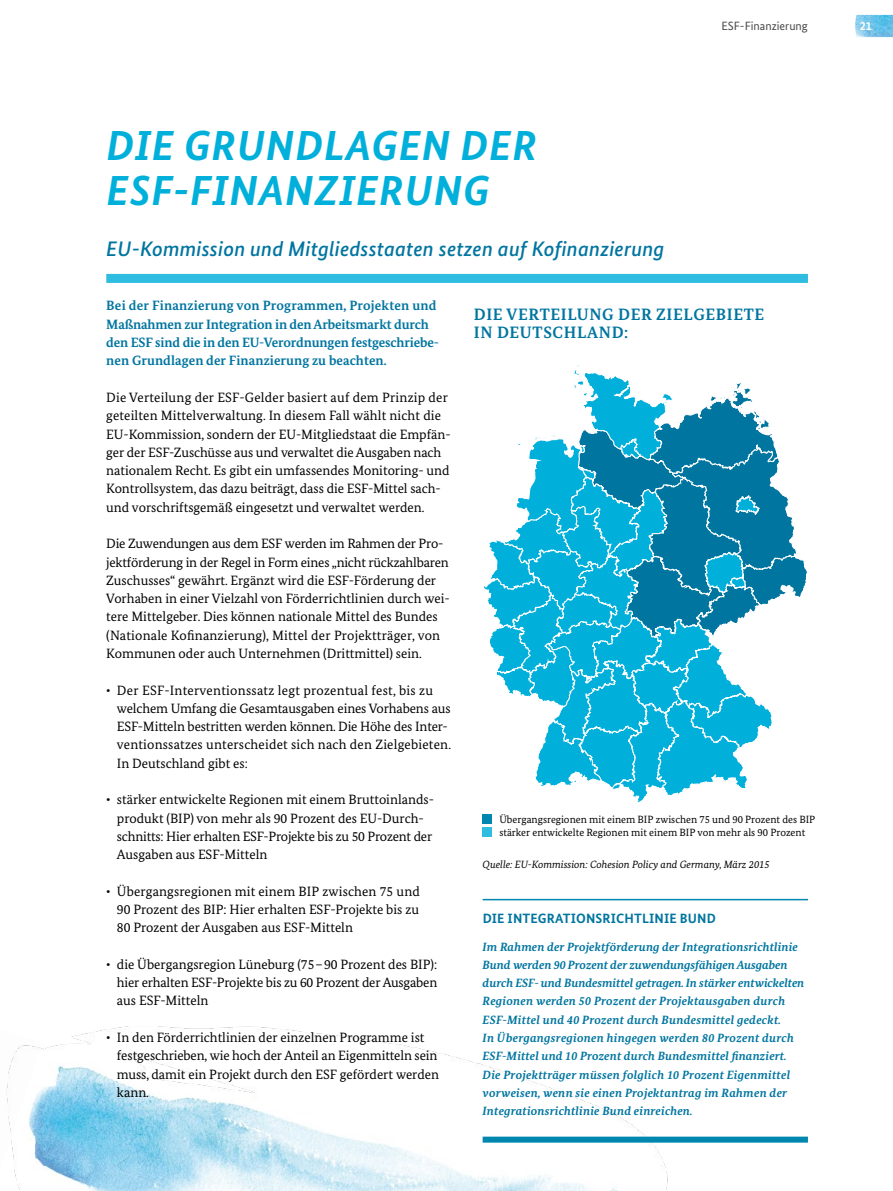
<style>
.page{position:relative;width:893px;height:1191px;background:#fff}
.page>*{position:absolute;margin:0;border:0;box-sizing:border-box;transform-origin:0 0}
.NEU___HEADLINE_hellb{font:italic 700 42px/45px "Bundes Sans";letter-spacing:.02em;color:#00b0db}
._04a_Subline_14_pt{font:italic 500 21px "Bundes Sans";letter-spacing:.01em;color:#0075a0}
.t1{font:700 16.5px/18.3px "Bundes Serif";letter-spacing:.04em;color:#0075a0}
.t2{font:13.5px/18.3px "Bundes Serif";color:#000}
.NEU_-_Intro_9_pt{font:700 13.5px/18.3px "Bundes Serif";letter-spacing:-.01em;color:#0075a0}
._04_Subline_9_pt{font:700 13.5px "Bundes Sans";letter-spacing:.01em;color:#0075a0}
.t3{font:italic 700 12px/18.3px "Bundes Serif";letter-spacing:.015em;color:#0075a0}
.t4{font:12px "Bundes Sans";color:#494948}
.t5{font:700 12px "Bundes Sans";color:#fff}
.t6{font:10.5px/12.6px "Bundes Serif";color:#000}
.t7{font:italic 10.5px "Bundes Serif";color:#000}
</style>
<div class="page">
<img style="left:855px;top:15px;width:38px;height:22px">
<img style="left:42px;top:1026px;width:630px;height:165px">
<img style="left:6px;top:1045px;width:36px;height:145px">
<hr style="left:483px;top:899px;width:325px;height:1px;background:#0087af">
<div style="left:483px;top:1136px;width:325px;height:6px;background:#0087af"></div>
<div style="left:106px;top:274px;width:702px;height:9px;background:#2ebce1"></div>
<svg style="left:484px;top:365px;width:323px;height:438px"></svg>
<div style="left:483px;top:814px;width:9px;height:9px;background:#0087af"></div>
<div style="left:483px;top:827px;width:9px;height:9px;background:#2ebce1"></div>
<h1 class="NEU___HEADLINE_hellb" style="left:107px;top:123px;width:432px">DIE GRUNDLAGEN DER<br>ESF-FINANZIERUNG</h1>
<h2 class="_04a_Subline_14_pt" style="left:106px;top:236px;width:560px">EU-Kommission und Mitgliedsstaaten setzen auf Kofinanzierung</h2>
<p class="t4" style="left:721px;top:19px;width:88px">ESF-Finanzierung</p>
<p class="t5" style="left:860px;top:18px;width:13px">21</p>
<h3 class="NEU_-_Intro_9_pt" style="left:106px;top:297px;width:334px">Bei der Finanzierung von Programmen, Projekten und Maßnahmen zur Integration in den Arbeitsmarkt durch den ESF sind die in den EU-Verordnungen festgeschriebe&shy;nen Grundlagen der Finanzierung zu beachten.</h3>
<p class="t2" style="left:106px;top:388px;width:346px">Die Verteilung der ESF-Gelder basiert auf dem Prinzip der geteilten Mittelverwaltung. In diesem Fall wählt nicht die EU-Kommission, sondern der EU-Mitgliedstaat die Empfän&shy;ger der ESF-Zuschüsse aus und verwaltet die Ausgaben nach nationalem Recht. Es gibt ein umfassendes Monitoring- und Kontrollsystem, das dazu beiträgt, dass die ESF-Mittel sach&shy;und vorschriftsgemäß eingesetzt und verwaltet werden.</p>
<p class="t2" style="left:106px;top:534px;width:345px">Die Zuwendungen aus dem ESF werden im Rahmen der Pro&shy;jektförderung in der Regel in Form eines „nicht rückzahlbaren Zuschusses“ gewährt. Ergänzt wird die ESF-Förderung der Vorhaben in einer Vielzahl von Förderrichtlinien durch wei&shy;tere Mittelgeber. Dies können nationale Mittel des Bundes (Nationale Kofinanzierung), Mittel der Projektträger, von Kommunen oder auch Unternehmen (Drittmittel) sein.</p>
<p class="t2" style="left:117px;top:680px;width:336px;text-indent:-11px">• Der ESF-Interventionssatz legt prozentual fest, bis zu welchem Umfang die Gesamtausgaben eines Vorhabens aus ESF-Mitteln bestritten werden können. Die Höhe des Inter&shy;ventionssatzes unterscheidet sich nach den Zielgebieten.<br>In Deutschland gibt es:</p>
<p class="t2" style="left:117px;top:790px;width:319px;text-indent:-11px">• stärker entwickelte Regionen mit einem Bruttoinlands&shy;produkt (BIP) von mehr als 90 Prozent des EU-Durch&shy;schnitts: Hier erhalten ESF-Projekte bis zu 50 Prozent der Ausgaben aus ESF-Mitteln</p>
<p class="t2" style="left:117px;top:882px;width:304px;text-align:justify;text-indent:-11px">• Übergangsregionen mit einem BIP zwischen 75 und 90 Prozent des BIP: Hier erhalten ESF-Projekte bis zu 80 Prozent der Ausgaben aus ESF-Mitteln</p>
<p class="t2" style="left:117px;top:955px;width:322px;text-align:justify;text-indent:-11px">• die Übergangsregion Lüneburg (75–90 Prozent des BIP): hier erhalten ESF-Projekte bis zu 60 Prozent der Ausgaben aus ESF-Mitteln</p>
<p class="t2" style="left:117px;top:1028px;width:324px;text-indent:-11px">• In den Förderrichtlinien der einzelnen Programme ist festgeschrieben, wie hoch der Anteil an Eigenmitteln sein muss, damit ein Projekt durch den ESF gefördert werden kann.</p>
<p class="t1" style="left:474px;top:305px;width:292px">DIE VERTEILUNG DER ZIELGEBIETE<br>IN DEUTSCHLAND:</p>
<p class="t6" style="left:499px;top:813px;width:317px">Übergangsregionen mit einem BIP zwischen 75 und 90 Prozent des BIP stärker entwickelte Regionen mit einem BIP von mehr als 90 Prozent</p>
<p class="t7" style="left:483px;top:858px;width:289px">Quelle: EU-Kommission: Cohesion Policy and Germany, März 2015</p>
<h3 class="_04_Subline_9_pt" style="left:483px;top:910px;width:235px">DIE INTEGRATIONSRICHTLINIE BUND</h3>
<p class="t3" style="left:483px;top:937px;width:323px">Im Rahmen der Projektförderung der Integrationsrichtlinie Bund werden 90 Prozent der zuwendungsfähigen Ausgaben durch ESF- und Bundesmittel getragen. In stärker entwickelten Regionen werden 50 Prozent der Projektausgaben durch ESF-Mittel und 40 Prozent durch Bundesmittel gedeckt.<br>In Übergangsregionen hingegen werden 80 Prozent durch ESF-Mittel und 10 Prozent durch Bundesmittel finanziert.<br>Die Projektträger müssen folglich 10 Prozent Eigenmittel vorweisen, wenn sie einen Projektantrag im Rahmen der Integrationsrichtlinie Bund einreichen.</p>
</div>
